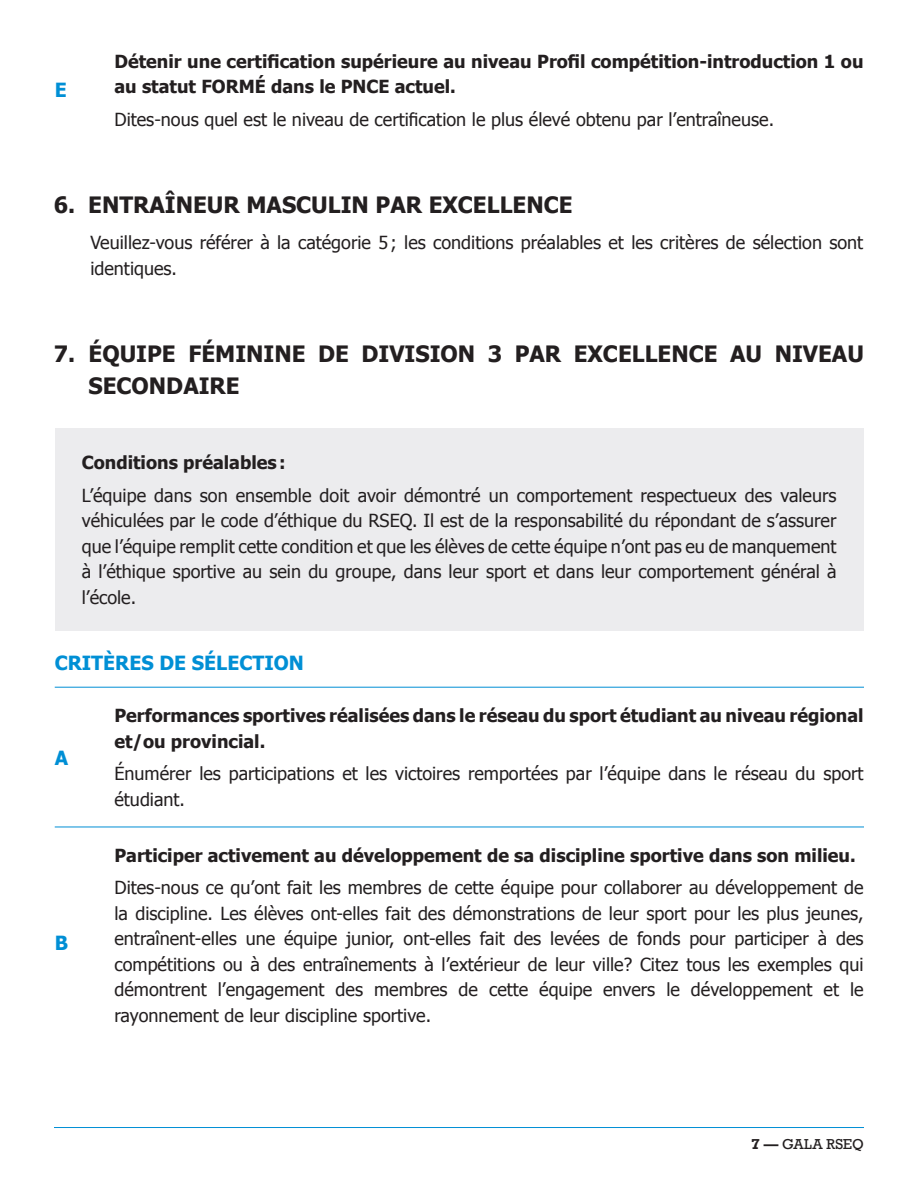
<style>
.page{position:relative;width:918px;height:1188px;background:#fff}
.page>*{position:absolute;margin:0;border:0;box-sizing:border-box;transform-origin:0 0}
.t1{font:700 22.5px/31.5px "Tahoma";color:#231f20}
.t2{font:700 19.5px "Tahoma";color:#008fd5}
.t3{font:18px/25.5px "Tahoma";color:#231f20}
.t4{font:700 18px/25.5px "Tahoma";color:#231f20}
.t5{font:13.5px "Rockwell";color:#231f20}
.s1{font-weight:700}
</style>
<div class="page">
<hr style="left:54px;top:1127px;width:810px;height:1px;background:#008fd5">
<div style="left:55px;top:429px;width:809px;height:202px;background:#ececee"></div>
<hr style="left:55px;top:687px;width:809px;height:1px;background:#008fd5">
<hr style="left:55px;top:827px;width:809px;height:1px;background:#008fd5">
<p class="t2" style="left:55px;top:81px;width:13px">E</p>
<p class="t4" style="left:114px;top:47px;width:751px">Détenir une certification supérieure au niveau Profil compétition-introduction 1 ou au statut FORMÉ dans le PNCE actuel.</p>
<p class="t3" style="left:114px;top:105px;width:661px">Dites-nous quel est le niveau de certification le plus élevé obtenu par l’entraîneuse.</p>
<p class="t1" style="left:54px;top:190px;width:520px">6. ENTRAÎNEUR MASCULIN PAR EXCELLENCE</p>
<p class="t3" style="left:90px;top:229px;width:774px">Veuillez-vous référer à la catégorie 5 ; les conditions préalables et les critères de sélection sont identiques.</p>
<p class="t1" style="left:89px;top:340px;width:777px;text-indent:-35px">7. ÉQUIPE FÉMININE DE DIVISION 3 PAR EXCELLENCE AU NIVEAU<br>SECONDAIRE</p>
<p class="t4" style="left:82px;top:451px;width:205px">Conditions préalables :</p>
<p class="t3" style="left:82px;top:482px;width:756px;text-align:justify">L’équipe dans son ensemble doit avoir démontré un comportement respectueux des valeurs véhiculées par le code d’éthique du RSEQ. Il est de la responsabilité du répondant de s’assurer que l’équipe remplit cette condition et que les élèves de cette équipe n’ont pas eu de manquement à l’éthique sportive au sein du groupe, dans leur sport et dans leur comportement général à l’école.</p>
<p class="t2" style="left:55px;top:654px;width:251px">CRITÈRES DE SÉLECTION</p>
<p class="t2" style="left:55px;top:749px;width:15px">A</p>
<p class="t2" style="left:55px;top:934px;width:15px">B</p>
<p class="t4" style="left:114px;top:704px;width:751px">Performances sportives réalisées dans le réseau du sport étudiant au niveau régional et/ou provincial.</p>
<p class="t3" style="left:114px;top:760px;width:751px">Énumérer les participations et les victoires remportées par l’équipe dans le réseau du sport étudiant.</p>
<p class="t4" style="left:114px;top:844px;width:743px">Participer activement au développement de sa discipline sportive dans son milieu.</p>
<p class="t3" style="left:114px;top:874px;width:751px;text-align:justify">Dites-nous ce qu’ont fait les membres de cette équipe pour collaborer au développement de la discipline. Les élèves ont-elles fait des démonstrations de leur sport pour les plus jeunes, entraînent-elles une équipe junior, ont-elles fait des levées de fonds pour participer à des compétitions ou à des entraînements à l’extérieur de leur ville? Citez tous les exemples qui démontrent l’engagement des membres de cette équipe envers le développement et le rayonnement de leur discipline sportive.</p>
<p class="t5" style="left:752px;top:1138px;width:114px"><span class="s1">7 —</span> GALA RSEQ</p>
</div>
